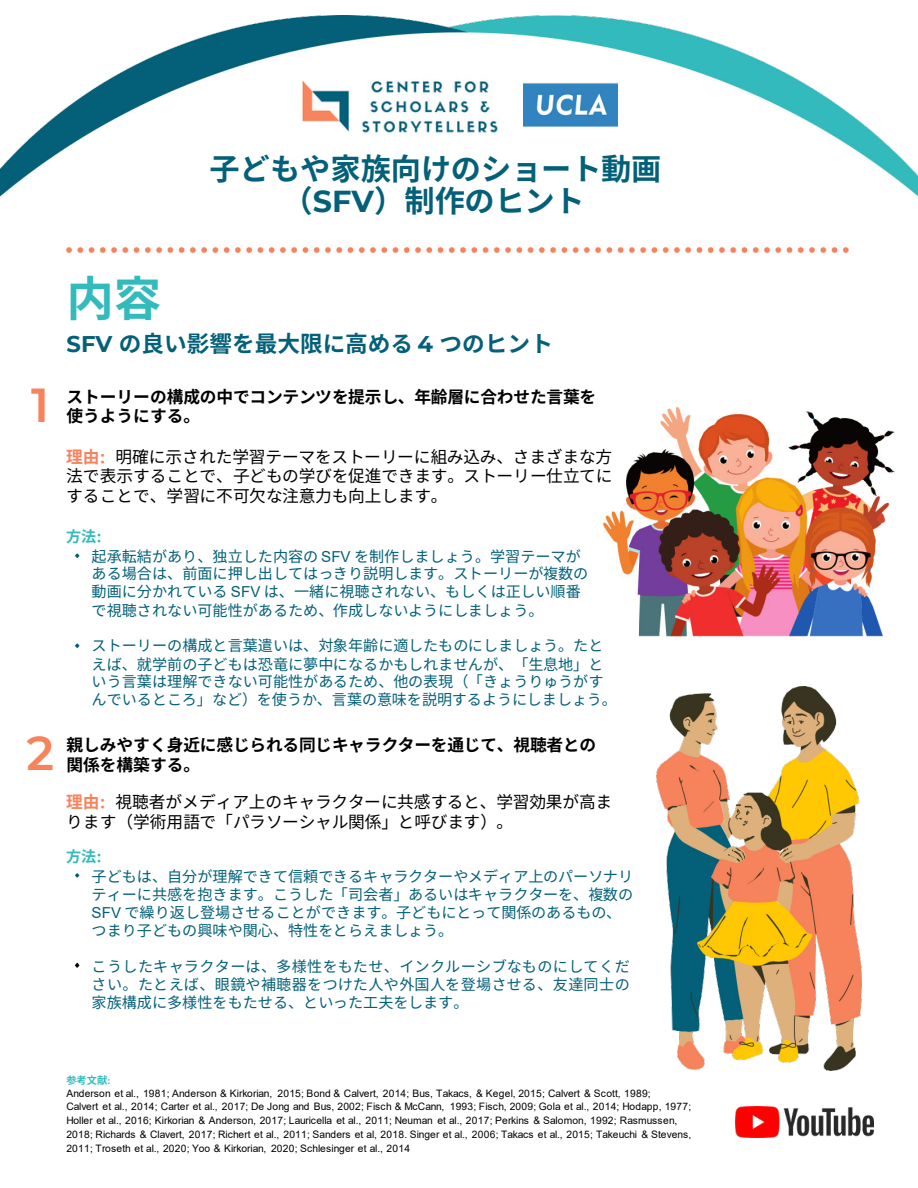
<style>
.page{position:relative;width:918px;height:1188px;background:#fff}
.page>*{position:absolute;margin:0;border:0;box-sizing:border-box;transform-origin:0 0}
.t1{font:600 47.55px "Montserrat";color:#f6835c}
.t2{font:700 47.55px "Noto Sans CJ Kjp";color:#33babd}
.t3{font:700 30.3px/31.3px "Noto Sans CJ Kjp";color:#036078;text-align:center}
.t4{font:700 22.65px "Noto Sans CJ Kjp";color:#036078}
.t5{font:16.8px/19.6px "Noto Sans CJ Kjp";color:#000;text-align:justify}
.t6{font:700 16.8px/19.5px "Noto Sans CJ Kjp";color:#000}
.t7{font:15.15px/18.1px "Noto Sans CJ Kjp";color:#036078}
.t8{font:10.2px/14.1px "Arial";letter-spacing:.025em;color:#000}
.t9{font:700 10.2px "Noto Sans CJ Kjp";color:#33babd}
.s1{font-family:"Montserrat"}
.s2{font-weight:700;color:#f6835c}
.s3{font-family:"Trebuchet MS";font-weight:700;color:#f6835c}
.s4{font-weight:700;color:#33babd}
.s5{font-family:"Trebuchet MS";font-weight:700;color:#33babd}
.s6{font-family:"Arial"}
.s7{font-family:"Calibri"}
</style>
<div class="page">
<img style="left:0;top:16px;width:918px;height:1055px">
<img style="left:524px;top:69px;width:93px;height:72px">
<img style="left:360px;top:75px;width:138px;height:61px">
<img style="left:297px;top:75px;width:56px;height:58px">
<img style="left:735px;top:1106px;width:139px;height:32px">
<img style="left:656px;top:686px;width:205px;height:384px">
<svg style="left:75px;top:643px;width:4px;height:5px"></svg>
<svg style="left:75px;top:553px;width:4px;height:5px"></svg>
<svg style="left:75px;top:873px;width:4px;height:4px"></svg>
<svg style="left:75px;top:963px;width:4px;height:5px"></svg>
<h2 class="t3" style="left:210px;top:154px;width:453px">子どもや家族向けのショート動画（<span class="s1">SFV</span>）制作のヒント</h2>
<h1 class="t1" style="left:31px;top:372px;width:20px">1</h1>
<h1 class="t1" style="left:27px;top:720px;width:29px">2</h1>
<h1 class="t2" style="left:66px;top:272px;width:97px">内容</h1>
<h3 class="t4" style="left:66px;top:331px;width:488px"><span class="s1">SFV</span> の良い影響を最大限に高める <span class="s1">4</span> つのヒント</h3>
<p class="t6" style="left:66px;top:387px;width:531px">ストーリーの構成の中でコンテンツを提示し、年齢層に合わせた言葉を使うようにする。</p>
<p class="t5" style="left:66px;top:447px;width:548px"><span class="s2">理由</span><span class="s3">:</span> 明確に示された学習テーマをストーリーに組み込み、さまざまな方法で表示することで、子どもの学びを促進できます。ストーリー仕立てにすることで、学習に不可欠な注意力も向上します。</p>
<p class="t7" style="left:92px;top:527px;width:491px;line-height:19.5px;text-indent:-25px"><span class="s4">方法</span><span class="s5">:<br></span>起承転結があり、独立した内容の <span class="s6">SFV</span> を制作しましょう。学習テーマが</p>
<p class="t7" style="left:92px;top:565px;width:498px">ある場合は、前面に押し出してはっきり説明します。ストーリーが複数の動画に分かれている <span class="s6">SFV</span> は、一緒に視聴されない、もしくは正しい順番で視聴されない可能性があるため、作成しないようにしましょう。</p>
<p class="t7" style="left:92px;top:637px;width:527px">ストーリーの構成と言葉遣いは、対象年齢に適したものにしましょう。たとえば、就学前の子どもは恐竜に夢中になるかもしれませんが、「生息地」という言葉は理解できない可能性があるため、他の表現（「きょうりゅうがすんでいるところ」など）を使うか、言葉の意味を説明するようにしましょう。</p>
<p class="t6" style="left:66px;top:736px;width:531px">親しみやすく身近に感じられる同じキャラクターを通じて、視聴者との関係を構築する。</p>
<p class="t5" style="left:66px;top:792px;width:547px"><span class="s2">理由</span><span class="s3">:</span> 視聴者がメディア上のキャラクターに共感すると、学習効果が高まります（学術用語で「パラソーシャル関係」と呼びます）。</p>
<p class="t7" style="left:92px;top:848px;width:543px;text-indent:-25px"><span class="s4">方法</span><span class="s5">:<br></span>子どもは、自分が理解できて信頼できるキャラクターやメディア上のパーソナリティーに共感を抱きます。こうした「司会者」あるいはキャラクターを、複数の<br><span class="s6">SFV</span> で繰り返し登場させることができます。子どもにとって関係のあるもの、つまり子どもの興味や関心、特性をとらえましょう。</p>
<p class="t7" style="left:92px;top:957px;width:540px;text-align:justify">こうしたキャラクターは、多様性をもたせ、インクルーシブなものにしてください。たとえば、眼鏡や補聴器をつけた人や外国人を登場させる、友達同士の家族構成に多様性をもたせる、といった工夫をします。</p>
<p class="t9" style="left:66px;top:1074px;width:45px">参考文献<span class="s7">:</span></p>
<p class="t8" style="left:66px;top:1087px;width:626px;line-height:12.9px">Anderson et al., 1981; Anderson &amp; Kirkorian, 2015; Bond &amp; Calvert, 2014; Bus, Takacs, &amp; Kegel, 2015; Calvert &amp; Scott, 1989;<br>Calvert et al., 2014; Carter et al., 2017; De Jong and Bus, 2002; Fisch &amp; McCann, 1993; Fisch, 2009; Gola et al., 2014; Hodapp, 1977;</p>
<p class="t8" style="left:66px;top:1113px;width:626px">Holler et al., 2016; Kirkorian &amp; Anderson, 2017; Lauricella et al., 2011; Neuman et al., 2017; Perkins &amp; Salomon, 1992; Rasmussen,<br>2018; Richards &amp; Clavert, 2017; Richert et al., 2011; Sanders et al, 2018. Singer et al., 2006; Takacs et al., 2015; Takeuchi &amp; Stevens,<br>2011; Troseth et al., 2020; Yoo &amp; Kirkorian, 2020; Schlesinger et al., 2014</p>
</div>
